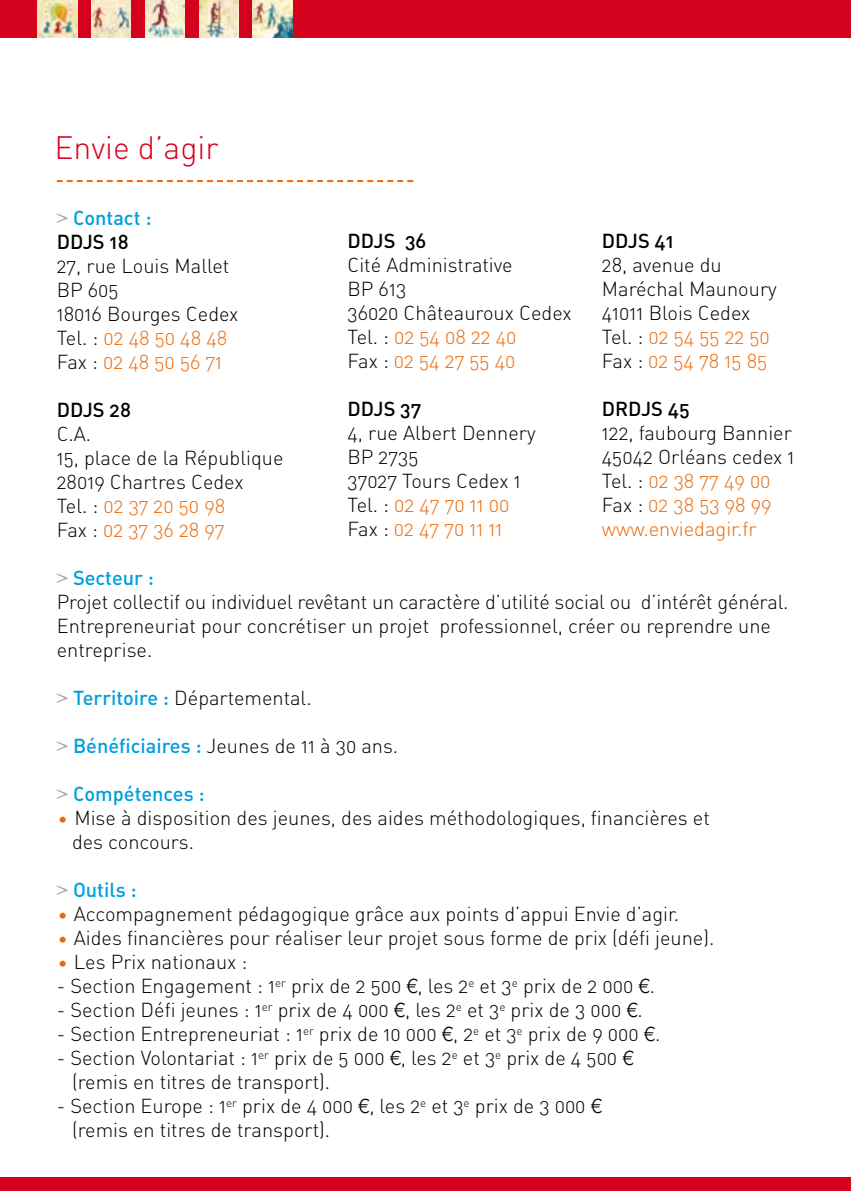
<style>
.page{position:relative;width:851px;height:1191px;background:#fff}
.page>*{position:absolute;margin:0;border:0;box-sizing:border-box;transform-origin:0 0}
.t1{font:32px "DIN Light Alternate";color:#d4021d}
.t2{font:20px/24px "DIN Light Alternate";color:#000}
.t3{font:20px/24px "DIN Medium Alternate";color:#009ee0}
.t4{font:20px "DIN Medium Alternate";color:#000}
.s1{font-family:"Times";color:#9c9d9f}
.s2{color:#000}
.s3{color:#eb6a0a}
.s4{font-family:"DIN Medium Alternate";color:#009ee0}
.s5{font-family:"Century Gothic";font-weight:700;color:#eb6a0a}
.s6{font-family:"Helvetica Neue";font-weight:300}
</style>
<div class="page">
<div style="left:0;top:0;width:850px;height:38px;background:#d4021d"></div>
<img style="left:37px;top:0;width:40px;height:38px">
<img style="left:91px;top:0;width:40px;height:38px">
<img style="left:145px;top:0;width:40px;height:38px">
<img style="left:199px;top:0;width:40px;height:38px">
<img style="left:253px;top:0;width:39px;height:38px">
<div style="left:0;top:1177px;width:850px;height:14px;background:#d4021d"></div>
<svg style="left:57px;top:180px;width:356px;height:2px"></svg>
<h1 class="t1" style="left:54px;top:128px;width:166px">Envie d’agir</h1>
<p class="t3" style="left:57px;top:205px;width:96px"><span class="s1">&gt;</span> Contact :<br><span class="s2">DDJS 18</span></p>
<p class="t2" style="left:57px;top:253px;width:183px">27, rue Louis Mallet<br>BP 605<br>18016 Bourges Cedex<br>Tel. : <span class="s3">02 48 50 48 48<br></span>Fax : <span class="s3">02 48 50 56 71</span></p>
<p class="t4" style="left:57px;top:397px;width:76px">DDJS 28</p>
<p class="t2" style="left:57px;top:421px;width:228px">C.A.<br>15, place de la République<br>28019 Chartres Cedex<br>Tel. : <span class="s3">02 37 20 50 98<br></span>Fax : <span class="s3">02 37 36 28 97</span></p>
<p class="t3" style="left:57px;top:565px;width:99px"><span class="s1">&gt;</span> Secteur :</p>
<p class="t2" style="left:57px;top:589px;width:733px">Projet collectif ou individuel revêtant un caractère d’utilité social ou d’intérêt général.<br>Entrepreneuriat pour concrétiser un projet professionnel, créer ou reprendre une entreprise.</p>
<p class="t2" style="left:57px;top:685px;width:256px"><span class="s1">&gt;</span> <span class="s4">Territoire :</span> Départemental.</p>
<p class="t2" style="left:57px;top:733px;width:343px"><span class="s1">&gt;</span> <span class="s4">Bénéficiaires :</span> Jeunes de 11 à 30 ans.</p>
<p class="t3" style="left:57px;top:781px;width:149px"><span class="s1">&gt;</span> Compétences :</p>
<p class="t2" style="left:72px;top:805px;width:639px;text-indent:-15px"><span class="s5">•</span> Mise à disposition des jeunes, des aides méthodologiques, financières et des concours.</p>
<p class="t3" style="left:57px;top:877px;width:81px"><span class="s1">&gt;</span> Outils :</p>
<p class="t2" style="left:57px;top:901px;width:624px"><span class="s5">•</span> Accompagnement pédagogique grâce aux points d’appui Envie d’agir.</p>
<p class="t2" style="left:57px;top:925px;width:659px"><span class="s5">•</span> Aides financières pour réaliser leur projet sous forme de prix (défi jeune).</p>
<p class="t2" style="left:57px;top:949px;width:192px"><span class="s5">•</span> Les Prix nationaux :</p>
<p class="t2" style="left:57px;top:973px;width:599px">- Section Engagement : 1<sup>er</sup> prix de 2 500 <span class="s6">€</span>, les 2<sup>e</sup> et 3<sup>e</sup> prix de 2 000 <span class="s6">€</span>.</p>
<p class="t2" style="left:57px;top:997px;width:587px">- Section Défi jeunes : 1<sup>er</sup> prix de 4 000 <span class="s6">€</span>, les 2<sup>e</sup> et 3<sup>e</sup> prix de 3 000 <span class="s6">€</span>.</p>
<p class="t2" style="left:57px;top:1021px;width:605px">- Section Entrepreneuriat : 1<sup>er</sup> prix de 10 000 <span class="s6">€</span>, 2<sup>e</sup> et 3<sup>e</sup> prix de 9 000 <span class="s6">€</span>.</p>
<p class="t2" style="left:72px;top:1045px;width:563px;text-indent:-15px">- Section Volontariat : 1<sup>er</sup> prix de 5 000 <span class="s6">€</span>, les 2<sup>e</sup> et 3<sup>e</sup> prix de 4 500 <span class="s6">€ </span>(remis en titres de transport).</p>
<p class="t2" style="left:72px;top:1093px;width:531px;text-indent:-15px">- Section Europe : 1<sup>er</sup> prix de 4 000 <span class="s6">€</span>, les 2<sup>e</sup> et 3<sup>e</sup> prix de 3 000 <span class="s6">€ </span>(remis en titres de transport).</p>
<p class="t4" style="left:347px;top:228px;width:80px">DDJS 36</p>
<p class="t2" style="left:347px;top:252px;width:225px">Cité Administrative<br>BP 613<br>36020 Châteauroux Cedex<br>Tel. : <span class="s3">02 54 08 22 40<br></span>Fax : <span class="s3">02 54 27 55 40</span></p>
<p class="t4" style="left:347px;top:396px;width:75px">DDJS 37</p>
<p class="t2" style="left:347px;top:420px;width:190px">4, rue Albert Dennery<br>BP 2735<br>37027 Tours Cedex 1<br>Tel. : <span class="s3">02 47 70 11 00<br></span>Fax : <span class="s3">02 47 70 11 11</span></p>
<p class="t4" style="left:601px;top:228px;width:74px">DDJS 41</p>
<p class="t2" style="left:601px;top:252px;width:176px">28, avenue du<br>Maréchal Maunoury<br>41011 Blois Cedex<br>Tel. : <span class="s3">02 54 55 22 50<br></span>Fax : <span class="s3">02 54 78 15 85</span></p>
<p class="t4" style="left:601px;top:396px;width:89px">DRDJS 45</p>
<p class="t2" style="left:601px;top:420px;width:194px">122, faubourg Bannier<br>45042 Orléans cedex 1<br>Tel. : <span class="s3">02 38 77 49 00<br></span>Fax : <span class="s3">02 38 53 98 99 www.enviedagir.fr</span></p>
</div>
